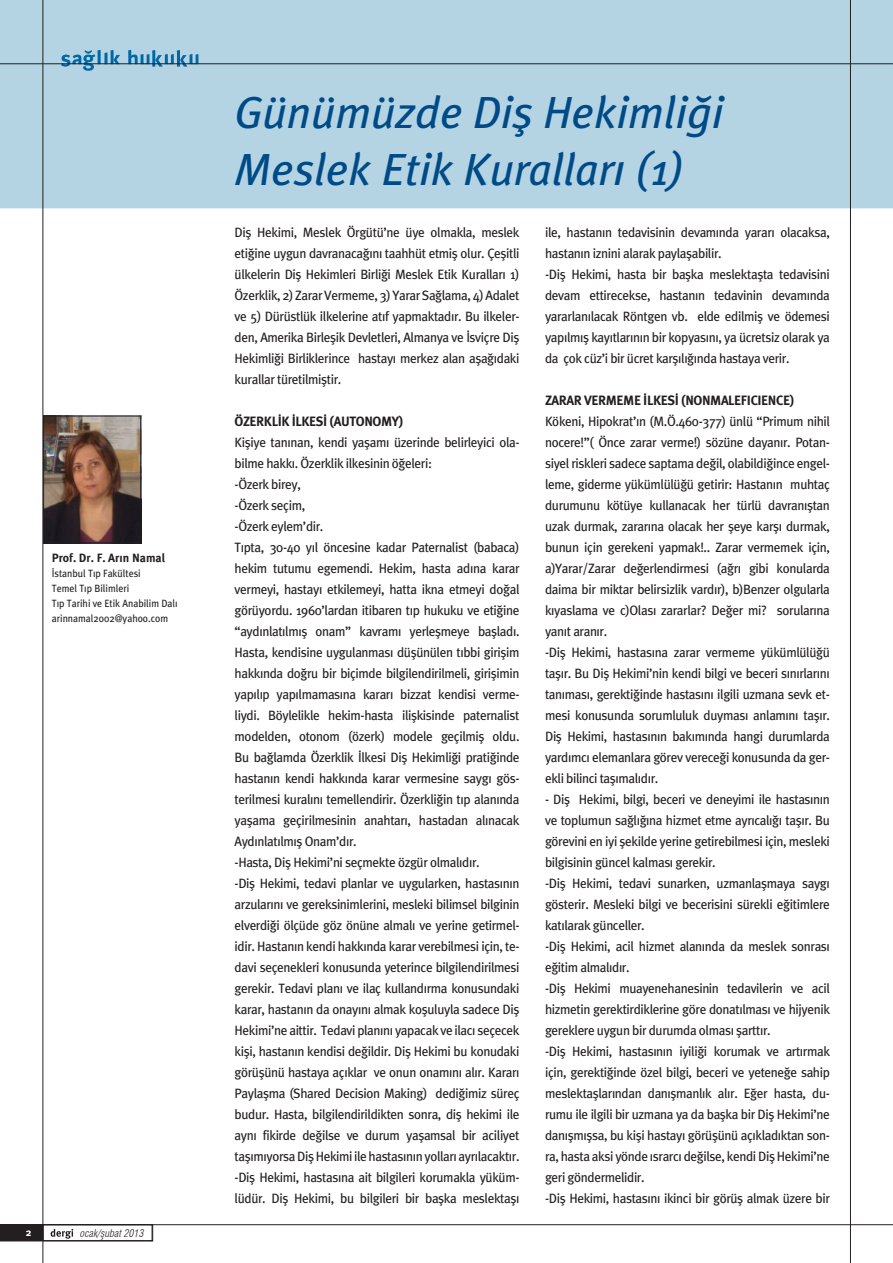
<style>
.page{position:relative;width:893px;height:1263px;background:#fff}
.page>*{position:absolute;margin:0;border:0;box-sizing:border-box;transform-origin:0 0}
.t1{font:45px/57px "Meta Plus Book Italic Ti";color:#004b87}
.t2{font:13.5px/21px "Meta Plus Book Roman Ti";letter-spacing:-.03em;color:#231f20;text-align:justify}
.t3{font:13.5px "Meta Plus Bold Roman Ti";letter-spacing:-.03em;color:#231f20}
.t4{font:12px "Meta Plus Bold Roman Ti";color:#231f20}
.t5{font:10.5px "Meta Plus Book Roman Ti";color:#231f20;scale:.94 1}
.t6{font:italic 300 condensed 10.5px "Swiss 721 BT";color:#231f20}
.t7{font:10.5px "Meta Plus Bold Roman Ti";color:#fff}
</style>
<div class="page">
<svg style="left:0;top:1225px;width:153px;height:16px"></svg>
<div style="left:0;top:0;width:893px;height:208px;background:#b4d4e4"></div>
<svg style="left:128px;top:50px;width:71px;height:17px"></svg>
<svg style="left:61px;top:50px;width:59px;height:21px"></svg>
<hr style="left:850px;top:0;width:1px;height:1263px;background:#231f20">
<hr style="left:43px;top:0;width:1px;height:1263px;background:#231f20">
<hr style="left:0;top:63px;width:893px;height:1px;background:#231f20">
<hr style="left:0;top:1224px;width:893px;height:1px;background:#231f20">
<img style="left:45px;top:418px;width:94px;height:123px">
<div style="left:43px;top:416px;width:98px;height:127px;border:1px solid #231f20"></div>
<p class="t4" style="left:52px;top:551px;width:115px">Prof. Dr. F. Arın Namal</p>
<p class="t5" style="left:52px;top:567px;width:96px">İstanbul Tıp Fakültesi</p>
<p class="t5" style="left:52px;top:582px;width:84px">Temel Tıp Bilimleri</p>
<p class="t5" style="left:52px;top:597px;width:135px">Tıp Tarihi ve Etik Anabilim Dalı</p>
<p class="t5" style="left:52px;top:612px;width:125px">arinnamal2002@yahoo.com</p>
<p class="t7" style="left:26px;top:1226px;width:7px">2</p>
<p class="t6" style="left:79px;top:1226px;width:68px">ocak/şubat2013</p>
<p class="t1" style="left:235px;top:83px;width:490px">Günümüzde Diş Hekimliği<br>Meslek Etik Kuralları (1)</p>
<p class="t2" style="left:235px;top:221px;width:286px">Diş Hekimi, Meslek Örgütü’ne üye olmakla, meslek etiğine uygun davranacağını taahhüt etmiş olur. Çeşitli ülkelerin Diş Hekimleri Birliği Meslek Etik Kuralları 1)<br>Özerklik, 2) Zarar Vermeme, 3) Yarar Sağlama, 4) Adalet ve 5) Dürüstlük ilkelerine atıf yapmaktadır. Bu ilkeler&shy;den, Amerika Birleşik Devletleri, Almanya ve İsviçre Diş Hekimliği Birliklerince hastayı merkez alan aşağıdaki kurallar türetilmiştir.</p>
<p class="t3" style="left:235px;top:413px;width:170px">ÖZERKLİK İLKESİ (AUTONOMY)</p>
<p class="t2" style="left:235px;top:431px;width:286px">Kişiye tanınan, kendi yaşamı üzerinde belirleyici ola&shy;bilme hakkı. Özerklik ilkesinin öğeleri:</p>
<p class="t2" style="left:235px;top:473px;width:68px">-Özerk birey,</p>
<p class="t2" style="left:235px;top:494px;width:72px">-Özerk seçim,</p>
<p class="t2" style="left:235px;top:515px;width:90px">-Özerk eylem’dir.</p>
<p class="t2" style="left:235px;top:536px;width:286px">Tıpta, 30-40 yıl öncesine kadar Paternalist (babaca) hekim tutumu egemendi. Hekim, hasta adına karar vermeyi, hastayı etkilemeyi, hatta ikna etmeyi doğal görüyordu. 1960’lardan itibaren tıp hukuku ve etiğine “aydınlatılmış onam” kavramı yerleşmeye başladı.<br>Hasta, kendisine uygulanması düşünülen tıbbi girişim hakkında doğru bir biçimde bilgilendirilmeli, girişimin yapılıp yapılmamasına kararı bizzat kendisi verme&shy;liydi. Böylelikle hekim-hasta ilişkisinde paternalist modelden, otonom (özerk) modele geçilmiş oldu.<br>Bu bağlamda Özerklik İlkesi Diş Hekimliği pratiğinde hastanın kendi hakkında karar vermesine saygı gös&shy;terilmesi kuralını temellendirir. Özerkliğin tıp alanında yaşama geçirilmesinin anahtarı, hastadan alınacak Aydınlatılmış Onam’dır.</p>
<p class="t2" style="left:235px;top:851px;width:246px">-Hasta, Diş Hekimi’ni seçmekte özgür olmalıdır.</p>
<p class="t2" style="left:235px;top:872px;width:286px">-Diş Hekimi, tedavi planlar ve uygularken, hastasının arzularını ve gereksinimlerini, mesleki bilimsel bilginin elverdiği ölçüde göz önüne almalı ve yerine getirmel&shy;idir. Hastanın kendi hakkında karar verebilmesi için, te&shy;davi seçenekleri konusunda yeterince bilgilendirilmesi gerekir. Tedavi planı ve ilaç kullandırma konusundaki karar, hastanın da onayını almak koşuluyla sadece Diş Hekimi’ne aittir. Tedavi planını yapacak ve ilacı seçecek kişi, hastanın kendisi değildir. Diş Hekimi bu konudaki görüşünü hastaya açıklar ve onun onamını alır. Kararı Paylaşma (Shared Decision Making) dediğimiz süreç budur. Hasta, bilgilendirildikten sonra, diş hekimi ile aynı fikirde değilse ve durum yaşamsal bir aciliyet taşımıyorsa Diş Hekimi ile hastasının yolları ayrılacaktır.</p>
<p class="t2" style="left:235px;top:1166px;width:286px">-Diş Hekimi, hastasına ait bilgileri korumakla yüküm&shy;lüdür. Diş Hekimi, bu bilgileri bir başka meslektaşı</p>
<p class="t2" style="left:545px;top:221px;width:286px">ile, hastanın tedavisinin devamında yararı olacaksa, hastanın iznini alarak paylaşabilir.</p>
<p class="t2" style="left:545px;top:263px;width:286px">-Diş Hekimi, hasta bir başka meslektaşta tedavisini devam ettirecekse, hastanın tedavinin devamında yararlanılacak Röntgen vb. elde edilmiş ve ödemesi yapılmış kayıtlarının bir kopyasını, ya ücretsiz olarak ya da çok cüz’i bir ücret karşılığında hastaya verir.</p>
<p class="t3" style="left:545px;top:392px;width:251px">ZARAR VERMEME İLKESİ (NONMALEFICIENCE)</p>
<p class="t2" style="left:545px;top:410px;width:286px">Kökeni, Hipokrat’ın (M.Ö.460-377) ünlü “Primum nihil nocere!”( Önce zarar verme!) sözüne dayanır. Potan&shy;siyel riskleri sadece saptama değil, olabildiğince engel&shy;leme, giderme yükümlülüğü getirir: Hastanın muhtaç durumunu kötüye kullanacak her türlü davranıştan uzak durmak, zararına olacak her şeye karşı durmak, bunun için gerekeni yapmak!.. Zarar vermemek için, a)Yarar/Zarar değerlendirmesi (ağrı gibi konularda daima bir miktar belirsizlik vardır), b)Benzer olgularla kıyaslama ve c)Olası zararlar? Değer mi? sorularına yanıt aranır.</p>
<p class="t2" style="left:545px;top:641px;width:286px">-Diş Hekimi, hastasına zarar vermeme yükümlülüğü taşır. Bu Diş Hekimi’nin kendi bilgi ve beceri sınırlarını tanıması, gerektiğinde hastasını ilgili uzmana sevk et&shy;mesi konusunda sorumluluk duyması anlamını taşır.<br>Diş Hekimi, hastasının bakımında hangi durumlarda yardımcı elemanlara görev vereceği konusunda da ger&shy;ekli bilinci taşımalıdır.</p>
<p class="t2" style="left:545px;top:788px;width:286px">- Diş Hekimi, bilgi, beceri ve deneyimi ile hastasının ve toplumun sağlığına hizmet etme ayrıcalığı taşır. Bu görevini en iyi şekilde yerine getirebilmesi için, mesleki bilgisinin güncel kalması gerekir.</p>
<p class="t2" style="left:545px;top:872px;width:286px">-Diş Hekimi, tedavi sunarken, uzmanlaşmaya saygı gösterir. Mesleki bilgi ve becerisini sürekli eğitimlere katılarak günceller.</p>
<p class="t2" style="left:545px;top:935px;width:286px">-Diş Hekimi, acil hizmet alanında da meslek sonrası eğitim almalıdır.</p>
<p class="t2" style="left:545px;top:977px;width:286px">-Diş Hekimi muayenehanesinin tedavilerin ve acil hizmetin gerektirdiklerine göre donatılması ve hijyenik gereklere uygun bir durumda olması şarttır.</p>
<p class="t2" style="left:545px;top:1040px;width:286px">-Diş Hekimi, hastasının iyiliği korumak ve artırmak için, gerektiğinde özel bilgi, beceri ve yeteneğe sahip meslektaşlarından danışmanlık alır. Eğer hasta, du&shy;rumu ile ilgili bir uzmana ya da başka bir Diş Hekimi’ne danışmışsa, bu kişi hastayı görüşünü açıkladıktan son&shy;ra, hasta aksi yönde ısrarcı değilse, kendi Diş Hekimi’ne geri göndermelidir.</p>
<p class="t2" style="left:545px;top:1187px;width:286px">-Diş Hekimi, hastasını ikinci bir görüş almak üzere bir</p>
</div>
